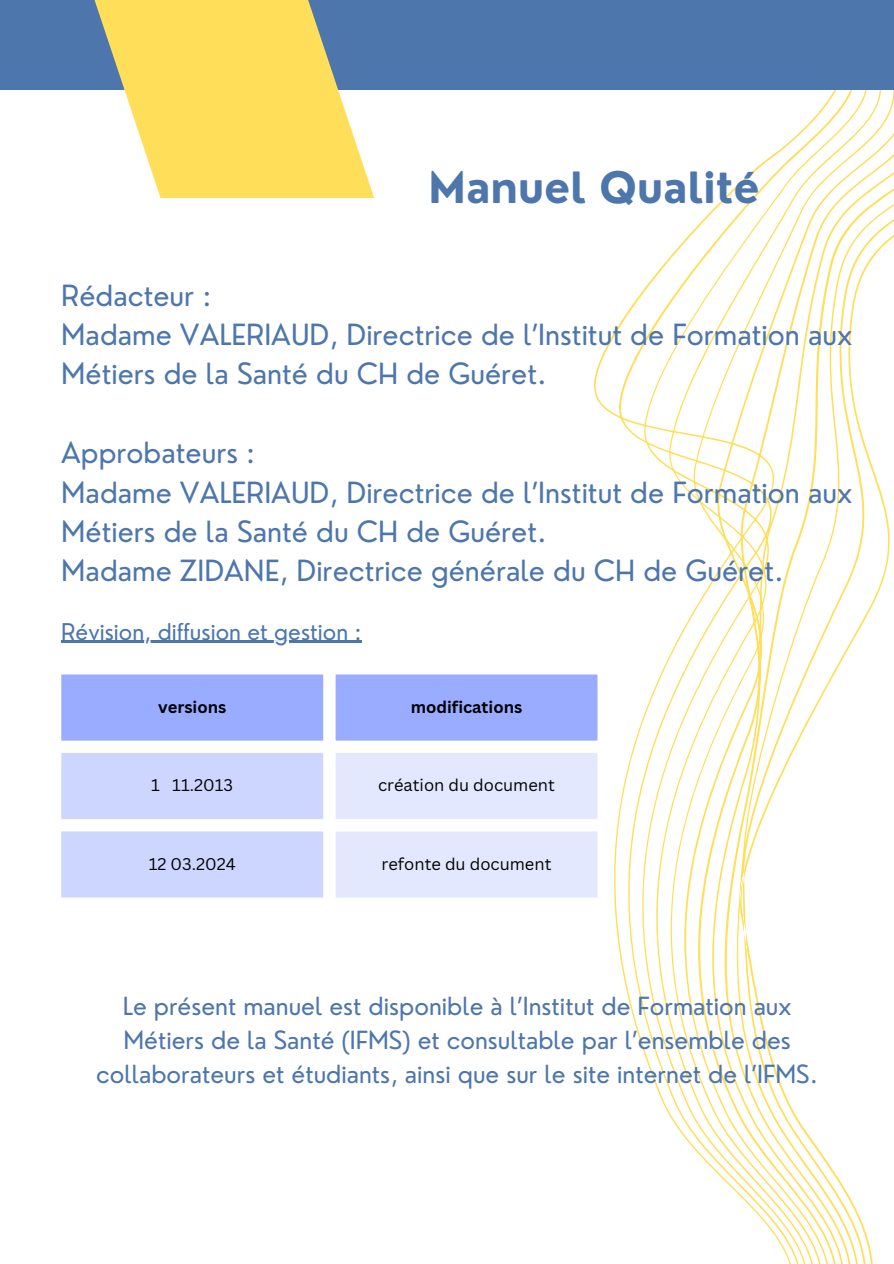
<style>
.page{position:relative;width:894px;height:1264px;background:#fff}
.page>*{position:absolute;margin:0;border:0;box-sizing:border-box;transform-origin:0 0}
.t1{font:700 42px "Nourd";color:#4d76ad}
.t2{font:28.5px/39.3px "Nourd";color:#4d76ad}
.t3{font:24.45px/33.8px "Nourd";color:#4d76ad;text-align:center}
.t4{font:22.5px "Nourd";color:#4d76ad}
.t5{font:16.5px "Canva Sans";color:#000}
.t6{font:700 16.5px "Canva Sans";color:#000}
</style>
<div class="page">
<svg style="left:593px;top:89px;width:300px;height:1174px"></svg>
<div style="left:0;top:0;width:893px;height:89px;background:#4d76ad"></div>
<svg style="left:90px;top:0;width:284px;height:198px;fill:#ffde59"></svg>
<div style="left:61px;top:674px;width:536px;height:66px;background:#99acff"></div>
<svg style="left:61px;top:753px;width:262px;height:144px;background:#d1d9ff"></svg>
<svg style="left:335px;top:753px;width:262px;height:144px;background:#e5eaff"></svg>
<hr style="left:61px;top:640px;width:301px;height:3px;background:#4d76ad">
<h1 class="t1" style="left:428px;top:161px;width:333px">Manuel Qualité</h1>
<p class="t2" style="left:61px;top:275px;width:792px">Rédacteur :<br>Madame VALERIAUD, Directrice de l’Institut de Formation aux<br>Métiers de la Santé du CH de Guéret.</p>
<p class="t2" style="left:61px;top:433px;width:792px">Approbateurs :<br>Madame VALERIAUD, Directrice de l’Institut de Formation aux Métiers de la Santé du CH de Guéret.<br>Madame ZIDANE, Directrice générale du CH de Guéret.</p>
<p class="t4" style="left:61px;top:617px;width:302px">Révision, diffusion et gestion :</p>
<p class="t6" style="left:158px;top:695px;width:70px">versions</p>
<p class="t6" style="left:410px;top:695px;width:113px">modifications</p>
<p class="t5" style="left:151px;top:773px;width:83px">1 11.2013</p>
<p class="t5" style="left:378px;top:773px;width:178px">création du document</p>
<p class="t5" style="left:149px;top:852px;width:88px">12 03.2024</p>
<p class="t5" style="left:381px;top:852px;width:171px">refonte du document</p>
<p class="t3" style="left:96px;top:989px;width:723px">Le présent manuel est disponible à l’Institut de Formation aux<br>Métiers de la Santé (IFMS) et consultable par l’ensemble des collaborateurs et étudiants, ainsi que sur le site internet de l’IFMS.</p>
</div>
